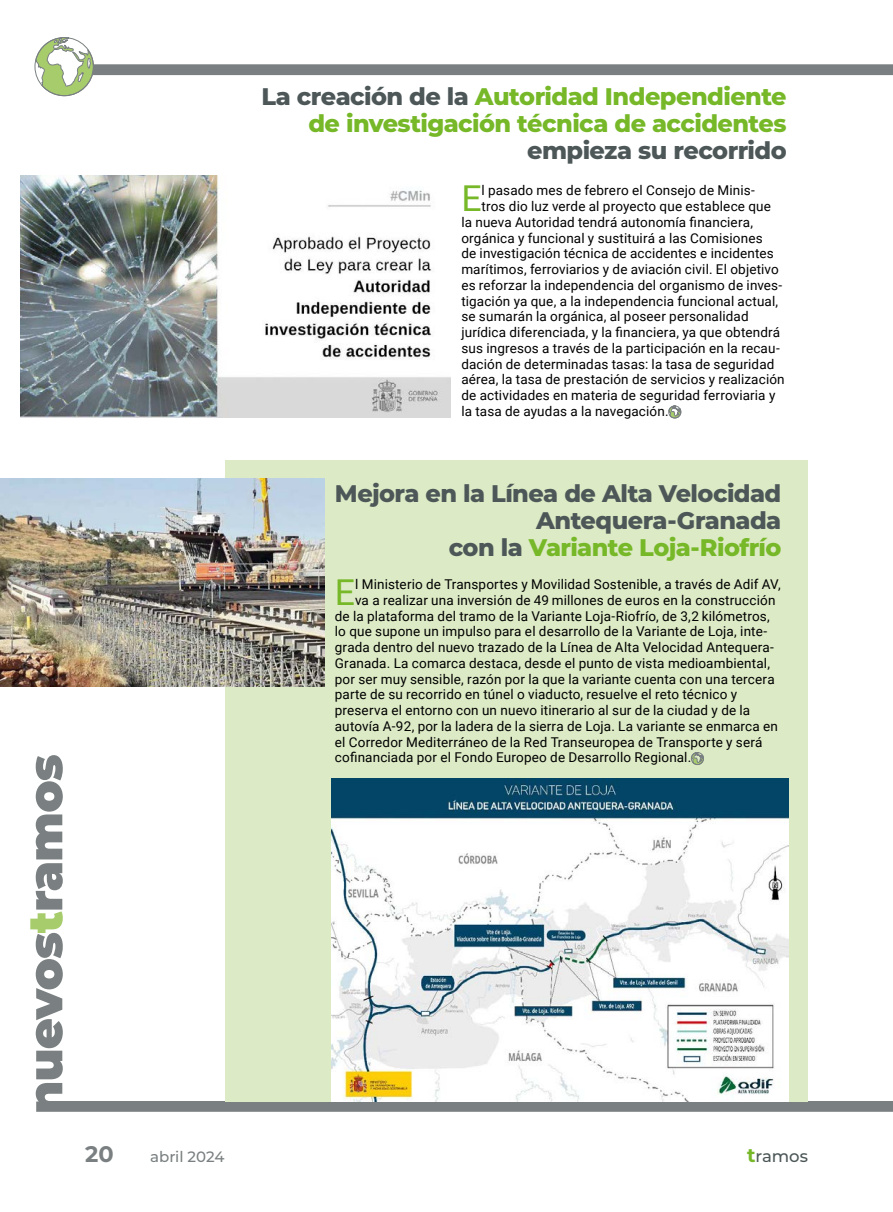
<style>
.page{position:relative;width:893px;height:1212px;background:#fff}
.page>*{position:absolute;margin:0;border:0;box-sizing:border-box;transform-origin:0 0}
.t1{font:35.7px "Roboto";color:#76b828}
.t2{font:800 24px/27px "Montserrat";letter-spacing:-.025em;color:#4d5758;text-align:right}
.t3{font:800 24px/27px "Montserrat";letter-spacing:-.02em;color:#76b828;text-align:right}
.t4{font:700 22.5px "Montserrat";color:#7a8081}
.t5{font:500 16.5px "Montserrat";letter-spacing:-.005em;color:#4d5758}
.t6{font:500 15px "Montserrat";letter-spacing:-.01em;color:#7a8081}
.t7{font:13.5px "Roboto";letter-spacing:.01em;color:#000}
.s1{color:#4d5758}
.s2{color:#76b828}
.s3{font-weight:700;font-size:19.5px;color:#76b828}
</style>
<div class="page">
<svg style="left:94px;top:64px;width:799px;height:12px;background:#878c8d"></svg>
<svg style="left:36px;top:933px;width:857px;height:179px"></svg>
<svg style="left:30px;top:755px;width:33px;height:178px"></svg>
<div style="left:225px;top:460px;width:583px;height:642px;background:#dceac5"></div>
<img style="left:21px;top:175px;width:430px;height:242px">
<svg style="left:669px;top:406px;width:12px;height:12px"></svg>
<div style="left:669px;top:406px;width:12px;height:12px;border:1px solid #7a8081;border-radius:50%"></div>
<img style="left:332px;top:778px;width:457px;height:324px">
<img style="left:0;top:479px;width:324px;height:207px">
<svg style="left:691px;top:752px;width:13px;height:13px"></svg>
<div style="left:691px;top:752px;width:13px;height:13px;border:1px solid #7a8081;border-radius:50%"></div>
<svg style="left:35px;top:37px;width:59px;height:59px"></svg>
<div style="left:35px;top:37px;width:59px;height:59px;border:1px solid #7a8081;border-radius:50%"></div>
<h2 class="t3" style="left:261px;top:82px;width:527px"><span class="s1">La creación de la</span> Autoridad Independiente de investigación técnica de accidentes</h2>
<h2 class="t2" style="left:527px;top:136px;width:261px">empieza su recorrido</h2>
<h1 class="t1" style="left:461px;top:173px;width:22px">E</h1>
<p class="t7" style="left:482px;top:181px;width:275px">l pasado mes de febrero el Consejo de Minis-</p>
<p class="t7" style="left:482px;top:197px;width:291px">tros dio luz verde al proyecto que establece que</p>
<p class="t7" style="left:461px;top:213px;width:293px">la nueva Autoridad tendrá autonomía financiera,</p>
<p class="t7" style="left:461px;top:228px;width:303px">orgánica y funcional y sustituirá a las Comisiones</p>
<p class="t7" style="left:461px;top:244px;width:314px">de investigación técnica de accidentes e incidentes</p>
<p class="t7" style="left:461px;top:260px;width:319px">marítimos, ferroviarios y de aviación civil. El objetivo</p>
<p class="t7" style="left:461px;top:276px;width:322px">es reforzar la independencia del organismo de inves-</p>
<p class="t7" style="left:461px;top:291px;width:318px">tigación ya que, a la independencia funcional actual,</p>
<p class="t7" style="left:461px;top:307px;width:289px">se sumarán la orgánica, al poseer personalidad</p>
<p class="t7" style="left:461px;top:323px;width:320px">jurídica diferenciada, y la financiera, ya que obtendrá</p>
<p class="t7" style="left:461px;top:339px;width:320px">sus ingresos a través de la participación en la recau-</p>
<p class="t7" style="left:461px;top:354px;width:314px">dación de determinadas tasas: la tasa de seguridad</p>
<p class="t7" style="left:461px;top:370px;width:325px">aérea, la tasa de prestación de servicios y realización</p>
<p class="t7" style="left:461px;top:386px;width:315px">de actividades en materia de seguridad ferroviaria y</p>
<p class="t7" style="left:461px;top:402px;width:209px">la tasa de ayudas a la navegación.</p>
<h2 class="t2" style="left:335px;top:479px;width:448px">Mejora en la Línea de Alta Velocidad<br>Antequera-Granada<br>con la <span class="s2">Variante Loja-Riofrío</span></h2>
<h1 class="t1" style="left:335px;top:567px;width:22px">E</h1>
<p class="t7" style="left:355px;top:575px;width:427px">l Ministerio de Transportes y Movilidad Sostenible, a través de Adif AV,</p>
<p class="t7" style="left:355px;top:591px;width:422px">va a realizar una inversión de 49 millones de euros en la construcción</p>
<p class="t7" style="left:335px;top:606px;width:436px">de la plataforma del tramo de la Variante Loja-Riofrío, de 3,2 kilómetros,</p>
<p class="t7" style="left:335px;top:622px;width:434px">lo que supone un impulso para el desarrollo de la Variante de Loja, inte-</p>
<p class="t7" style="left:335px;top:638px;width:441px">grada dentro del nuevo trazado de la Línea de Alta Velocidad Antequera-</p>
<p class="t7" style="left:335px;top:654px;width:437px">Granada. La comarca destaca, desde el punto de vista medioambiental,</p>
<p class="t7" style="left:335px;top:669px;width:441px">por ser muy sensible, razón por la que la variante cuenta con una tercera</p>
<p class="t7" style="left:335px;top:685px;width:404px">parte de su recorrido en túnel o viaducto, resuelve el reto técnico y</p>
<p class="t7" style="left:335px;top:701px;width:417px">preserva el entorno con un nuevo itinerario al sur de la ciudad y de la</p>
<p class="t7" style="left:335px;top:717px;width:445px">autovía A-92, por la ladera de la sierra de Loja. La variante se enmarca en</p>
<p class="t7" style="left:335px;top:732px;width:429px">el Corredor Mediterráneo de la Red Transeuropea de Transporte y será</p>
<p class="t7" style="left:335px;top:748px;width:358px">cofinanciada por el Fondo Europeo de Desarrollo Regional.</p>
<h3 class="t4" style="left:85px;top:1137px;width:30px">20</h3>
<p class="t6" style="left:150px;top:1146px;width:76px">abril 2024</p>
<p class="t5" style="left:747px;top:1144px;width:62px"><span class="s3">t</span>ramos</p>
</div>
